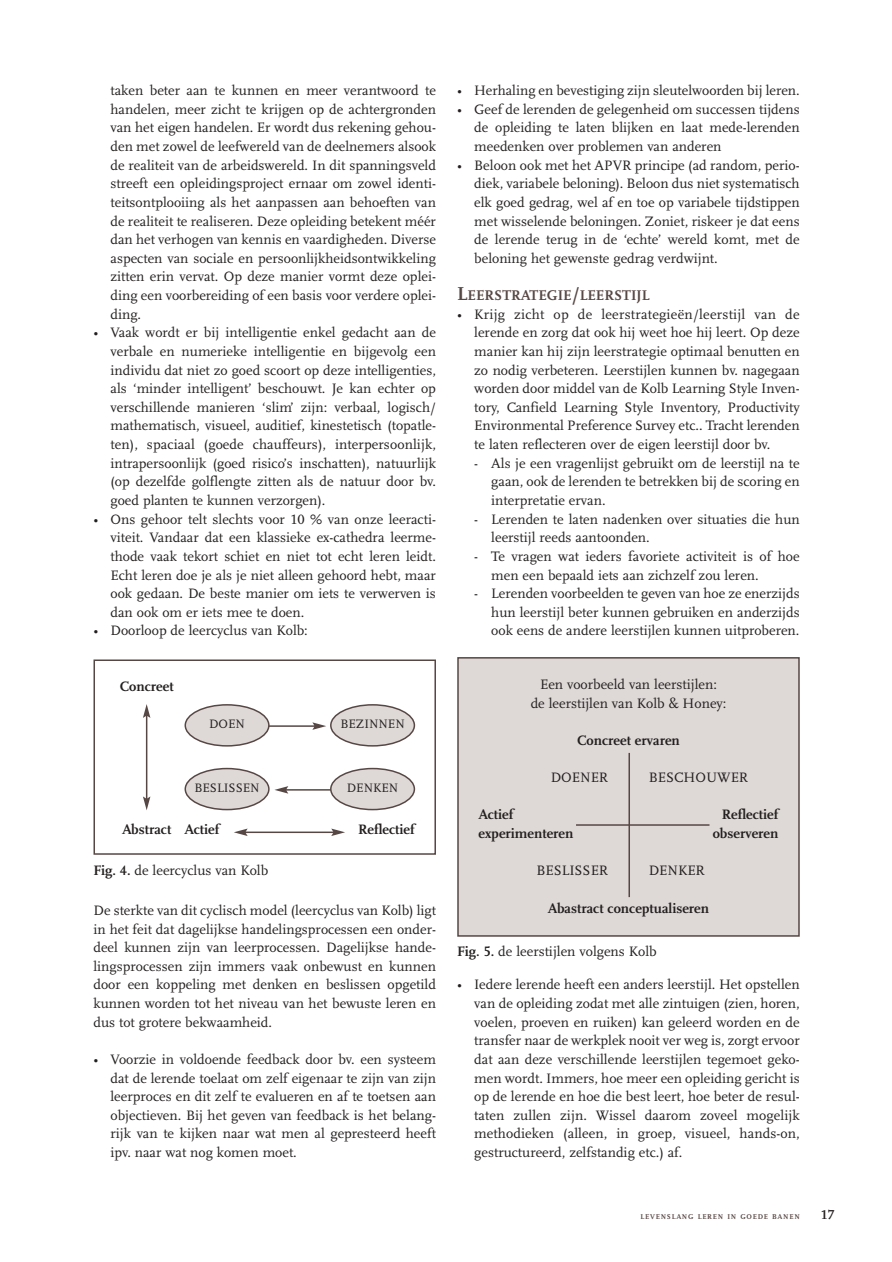
<style>
.page{position:relative;width:892px;height:1262px;background:#fff}
.page>*{position:absolute;margin:0;border:0;box-sizing:border-box;transform-origin:0 0}
.t1{font:700 14.7px "Scala LF";color:#574744}
.t2{font:14.25px/18.6px "Scala LF";color:#231f1f;text-align:justify}
.t3{font:700 14.25px "Scala LF";color:#231f1f}
.t4{font:700 13.5px "Scala LF";color:#231f1f}
.t5{font:12.75px "Scala LF";color:#231f1f}
.t6{font:700 7.35px "Scala LF";letter-spacing:.1em;color:#574744}
.s1{font-weight:700}
.s2{font-size:19.5px}
</style>
<div class="page">
<svg style="left:93px;top:657px;width:707px;height:280px"></svg>
<p class="t2" style="left:110px;top:82px;width:327px">taken beter aan te kunnen en meer verantwoord te handelen, meer zicht te krijgen op de achtergronden van het eigen handelen. Er wordt dus rekening gehou&shy;den met zowel de leefwereld van de deelnemers alsook de realiteit van de arbeidswereld. In dit spanningsveld streeft een opleidingsproject ernaar om zowel identi&shy;teitsontplooiing als het aanpassen aan behoeften van de realiteit te realiseren. Deze opleiding betekent méér dan het verhogen van kennis en vaardigheden. Diverse aspecten van sociale en persoonlijkheidsontwikkeling zitten erin vervat. Op deze manier vormt deze oplei&shy;ding een voorbereiding of een basis voor verdere oplei&shy;ding.</p>
<p class="t2" style="left:110px;top:325px;width:327px;text-indent:-17px">• Vaak wordt er bij intelligentie enkel gedacht aan de verbale en numerieke intelligentie en bijgevolg een individu dat niet zo goed scoort op deze intelligenties, als ‘minder intelligent’ beschouwt. Je kan echter op verschillende manieren ‘slim’ zijn: verbaal, logisch/ mathematisch, visueel, auditief, kinestetisch (topatle&shy;ten), spaciaal (goede chauffeurs), interpersoonlijk, intrapersoonlijk (goed risico’s inschatten), natuurlijk (op dezelfde golflengte zitten als de natuur door bv. goed planten te kunnen verzorgen).</p>
<p class="t2" style="left:110px;top:511px;width:327px;text-indent:-17px">• Ons gehoor telt slechts voor 10 % van onze leeracti&shy;viteit. Vandaar dat een klassieke ex-cathedra leerme&shy;thode vaak tekort schiet en niet tot echt leren leidt.<br>Echt leren doe je als je niet alleen gehoord hebt, maar ook gedaan. De beste manier om iets te verwerven is dan ook om er iets mee te doen.</p>
<p class="t2" style="left:93px;top:623px;width:216px">• Doorloop de leercyclus van Kolb:</p>
<p class="t3" style="left:120px;top:681px;width:55px">Concreet</p>
<p class="t5" style="left:209px;top:719px;width:37px">DOEN</p>
<p class="t5" style="left:340px;top:719px;width:66px">BEZINNEN</p>
<p class="t5" style="left:194px;top:783px;width:67px">BESLISSEN</p>
<p class="t5" style="left:347px;top:783px;width:53px">DENKEN</p>
<p class="t3" style="left:122px;top:824px;width:99px">Abstract Actief</p>
<p class="t3" style="left:358px;top:824px;width:58px">Reflectief</p>
<p class="t2" style="left:93px;top:862px;width:176px"><span class="s1">Fig. 4.</span> de leercyclus van Kolb</p>
<p class="t2" style="left:93px;top:902px;width:344px">De sterkte van dit cyclisch model (leercyclus van Kolb) ligt in het feit dat dagelijkse handelingsprocessen een onder&shy;deel kunnen zijn van leerprocessen. Dagelijkse hande&shy;lingsprocessen zijn immers vaak onbewust en kunnen door een koppeling met denken en beslissen opgetild kunnen worden tot het niveau van het bewuste leren en dus tot grotere bekwaamheid.</p>
<p class="t2" style="left:110px;top:1051px;width:327px;text-indent:-17px">• Voorzie in voldoende feedback door bv. een systeem dat de lerende toelaat om zelf eigenaar te zijn van zijn leerproces en dit zelf te evalueren en af te toetsen aan objectieven. Bij het geven van feedback is het belang&shy;rijk van te kijken naar wat men al gepresteerd heeft ipv. naar wat nog komen moet.</p>
<p class="t2" style="left:457px;top:82px;width:344px">• Herhaling en bevestiging zijn sleutelwoorden bij leren.</p>
<p class="t2" style="left:474px;top:101px;width:327px;text-indent:-17px">• Geef de lerenden de gelegenheid om successen tijdens de opleiding te laten blijken en laat mede-lerenden meedenken over problemen van anderen</p>
<p class="t2" style="left:474px;top:157px;width:327px;text-indent:-17px">• Beloon ook met het APVR principe (ad random, perio&shy;diek, variabele beloning). Beloon dus niet systematisch elk goed gedrag, wel af en toe op variabele tijdstippen met wisselende beloningen. Zoniet, riskeer je dat eens de lerende terug in de ‘echte’ wereld komt, met de beloning het gewenste gedrag verdwijnt.</p>
<p class="t1" style="left:457px;top:290px;width:194px"><span class="s2">L</span>EERSTRATEGIE<span class="s2">/</span>LEERSTIJL</p>
<p class="t2" style="left:474px;top:306px;width:327px;text-indent:-17px">• Krijg zicht op de leerstrategieën/leerstijl van de lerende en zorg dat ook hij weet hoe hij leert. Op deze manier kan hij zijn leerstrategie optimaal benutten en zo nodig verbeteren. Leerstijlen kunnen bv. nagegaan worden door middel van de Kolb Learning Style Inven&shy;tory, Canfield Learning Style Inventory, Productivity Environmental Preference Survey etc.. Tracht lerenden te laten reflecteren over de eigen leerstijl door bv.</p>
<p class="t2" style="left:491px;top:455px;width:310px;text-indent:-17px">- Als je een vragenlijst gebruikt om de leerstijl na te gaan, ook de lerenden te betrekken bij de scoring en interpretatie ervan.</p>
<p class="t2" style="left:491px;top:511px;width:310px;text-indent:-17px">- Lerenden te laten nadenken over situaties die hun leerstijl reeds aantoonden.</p>
<p class="t2" style="left:491px;top:548px;width:310px;text-indent:-17px">- Te vragen wat ieders favoriete activiteit is of hoe men een bepaald iets aan zichzelf zou leren.</p>
<p class="t2" style="left:491px;top:585px;width:310px;text-indent:-17px">- Lerenden voorbeelden te geven van hoe ze enerzijds hun leerstijl beter kunnen gebruiken en anderzijds ook eens de andere leerstijlen kunnen uitproberen.</p>
<p class="t2" style="left:530px;top:676px;width:197px;text-align:center">Een voorbeeld van leerstijlen:<br>de leerstijlen van Kolb &amp; Honey:</p>
<p class="t3" style="left:577px;top:735px;width:104px">Concreet ervaren</p>
<p class="t2" style="left:550px;top:769px;width:59px">DOENER</p>
<p class="t2" style="left:648px;top:769px;width:101px">BESCHOUWER</p>
<p class="t3" style="left:478px;top:809px;width:36px">Actief</p>
<p class="t3" style="left:721px;top:809px;width:58px">Reflectief</p>
<p class="t3" style="left:478px;top:828px;width:96px">experimenteren</p>
<p class="t3" style="left:712px;top:828px;width:67px">observeren</p>
<p class="t2" style="left:536px;top:863px;width:73px">BESLISSER</p>
<p class="t2" style="left:648px;top:863px;width:58px">DENKER</p>
<p class="t3" style="left:548px;top:902px;width:163px">Abastract conceptualiseren</p>
<p class="t2" style="left:457px;top:943px;width:201px"><span class="s1">Fig. 5.</span> de leerstijlen volgens Kolb</p>
<p class="t2" style="left:474px;top:977px;width:327px;text-indent:-17px">• Iedere lerende heeft een anders leerstijl. Het opstellen van de opleiding zodat met alle zintuigen (zien, horen, voelen, proeven en ruiken) kan geleerd worden en de transfer naar de werkplek nooit ver weg is, zorgt ervoor dat aan deze verschillende leerstijlen tegemoet geko&shy;men wordt. Immers, hoe meer een opleiding gericht is op de lerende en hoe die best leert, hoe beter de resul&shy;taten zullen zijn. Wissel daarom zoveel mogelijk methodieken (alleen, in groep, visueel, hands-on, gestructureerd, zelfstandig etc.) af.</p>
<p class="t6" style="left:640px;top:1214px;width:161px">LEVENSLANG LEREN IN GOEDE BANEN</p>
<p class="t4" style="left:821px;top:1210px;width:15px">17</p>
</div>
